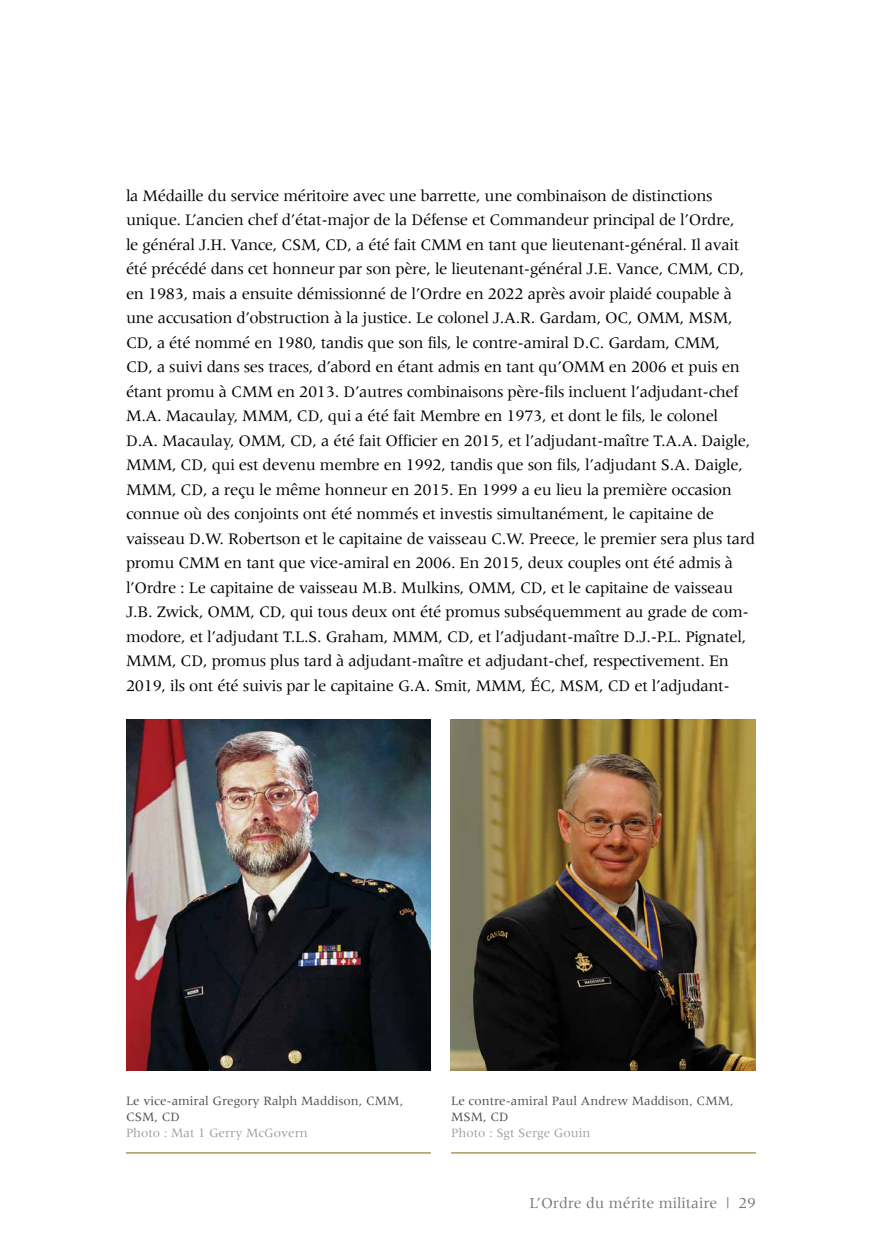
<style>
.page{position:relative;width:882px;height:1260px;background:#fff}
.page>*{position:absolute;margin:0;border:0;box-sizing:border-box;transform-origin:0 0}
._00_Body_Copy{font:16.62px/24.5px "Meridien";letter-spacing:-.02em;color:#000}
.t1{font:15.75px "Meridien";color:#77787b}
._02_Photo_Captions{font:13.12px/15.8px "Meridien";color:#4d4d4f}
.s1{color:#9d9fa2}
</style>
<div class="page">
<img style="left:126px;top:720px;width:305px;height:351px">
<img style="left:451px;top:720px;width:305px;height:351px">
<hr style="left:126px;top:1152px;width:305px;height:2px;background:#a0884a">
<hr style="left:451px;top:1152px;width:305px;height:2px;background:#a0884a">
<p class="_00_Body_Copy" style="left:126px;top:183px;width:631px">la Médaille du service méritoire avec une barrette, une combinaison de distinctions unique. L’ancien chef d’état-major de la Défense et Commandeur principal de l’Ordre,<br>le général J.H. Vance, CSM, CD, a été fait CMM en tant que lieutenant-général. Il avait été précédé dans cet honneur par son père, le lieutenant-général J.E. Vance, CMM, CD, en 1983, mais a ensuite démissionné de l’Ordre en 2022 après avoir plaidé coupable à une accusation d’obstruction à la justice. Le colonel J.A.R. Gardam, OC, OMM, MSM, CD, a été nommé en 1980, tandis que son fils, le contre-amiral D.C. Gardam, CMM,<br>CD, a suivi dans ses traces, d’abord en étant admis en tant qu’OMM en 2006 et puis en étant promu à CMM en 2013. D’autres combinaisons père-fils incluent l’adjudant-chef M.A. Macaulay, MMM, CD, qui a été fait Membre en 1973, et dont le fils, le colonel<br>D.A. Macaulay, OMM, CD, a été fait Officier en 2015, et l’adjudant-maître T.A.A. Daigle, MMM, CD, qui est devenu membre en 1992, tandis que son fils, l’adjudant S.A. Daigle, MMM, CD, a reçu le même honneur en 2015. En 1999 a eu lieu la première occasion connue où des conjoints ont été nommés et investis simultanément, le capitaine de vaisseau D.W. Robertson et le capitaine de vaisseau C.W. Preece, le premier sera plus tard promu CMM en tant que vice-amiral en 2006. En 2015, deux couples ont été admis à l’Ordre : Le capitaine de vaisseau M.B. Mulkins, OMM, CD, et le capitaine de vaisseau J.B. Zwick, OMM, CD, qui tous deux ont été promus subséquemment au grade de com&shy;modore, et l’adjudant T.L.S. Graham, MMM, CD, et l’adjudant-maître D.J.-P.L. Pignatel, MMM, CD, promus plus tard à adjudant-maître et adjudant-chef, respectivement. En 2019, ils ont été suivis par le capitaine G.A. Smit, MMM, ÉC, MSM, CD et l’adjudant-</p>
<p class="_02_Photo_Captions" style="left:126px;top:1093px;width:279px">Le vice-amiral Gregory Ralph Maddison, CMM,<br>CSM, CD<br><span class="s1">Photo : Mat 1 Gerry McGovern</span></p>
<p class="_02_Photo_Captions" style="left:451px;top:1093px;width:284px">Le contre-amiral Paul Andrew Maddison, CMM,<br>MSM, CD<br><span class="s1">Photo : Sgt Serge Gouin</span></p>
<p class="t1" style="left:530px;top:1194px;width:228px">L’Ordre du mérite militaire | 29</p>
</div>
